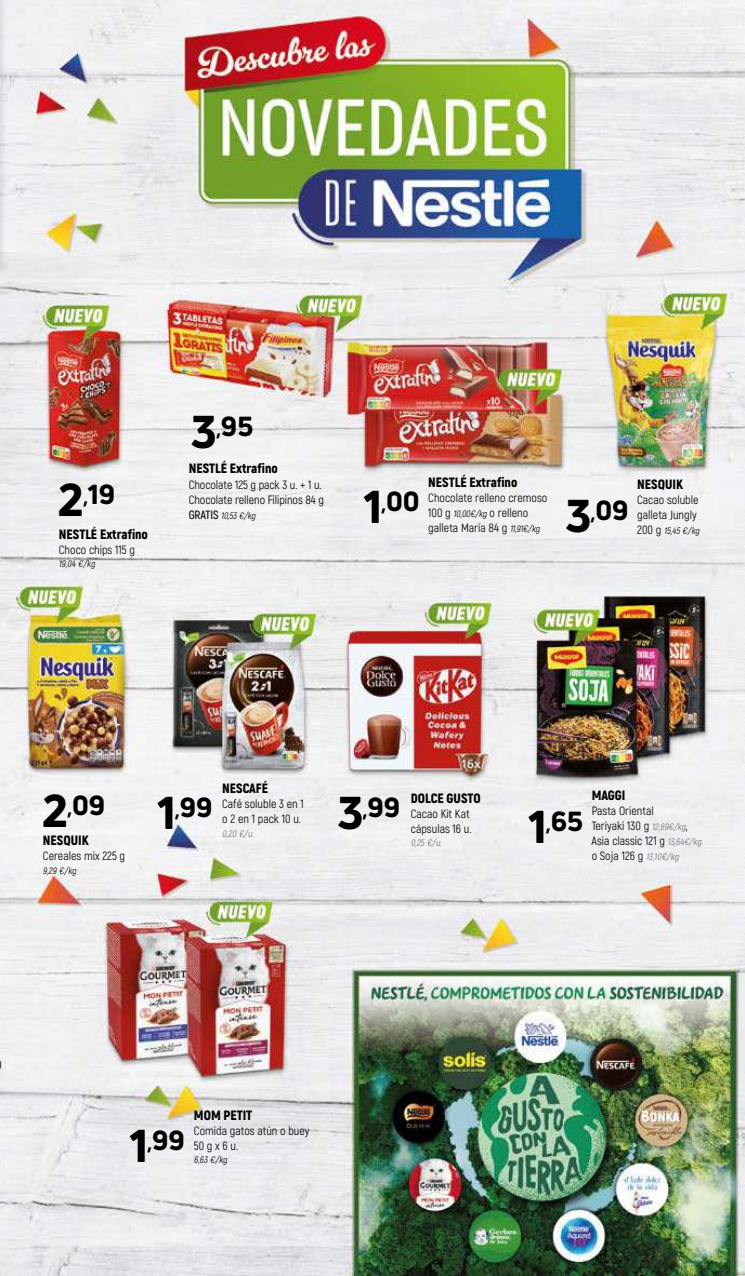
<style>
.page{position:relative;width:745px;height:1276px;background:#fff}
.page>*{position:absolute;margin:0;border:0;box-sizing:border-box;transform-origin:0 0}
.t1{font:800 45px "Uni Neue";color:#000}
.t2{font:800 27px "Uni Neue";color:#000}
.t3{font:900 13.5px "Akrobat";color:#000}
.t4{font:12px/15px "Akrobat";color:#000}
.t5{font:italic 9.3px "Akrobat";color:#000}
.t6{font:italic 9.3px "Akrobat";color:#706f6f}
.s1{font-size:18px}
.s2{font-weight:600;font-style:normal;font-size:12px}
.s3{font-style:italic;font-size:9.3px}
.s4{font-style:normal;font-size:12px}
.s5{font-style:italic;font-size:9.3px;color:#706f6f}
</style>
<div class="page">
<img style="left:0;top:0;width:744px;height:1276px">
<h1 class="t1" style="left:58px;top:469px;width:27px">2</h1>
<h2 class="t2" style="left:83px;top:476px;width:33px"><span class="s1">,</span>19</h2>
<p class="t3" style="left:59px;top:525px;width:91px">NESTLÉ Extrafino</p>
<p class="t4" style="left:59px;top:542px;width:78px">Choco chips 115 g</p>
<p class="t5" style="left:59px;top:558px;width:40px">19,04 €/kg</p>
<h1 class="t1" style="left:191px;top:401px;width:27px">3</h1>
<h2 class="t2" style="left:216px;top:408px;width:38px"><span class="s1">,</span>95</h2>
<p class="t3" style="left:189px;top:460px;width:91px">NESTLÉ Extrafino</p>
<p class="t4" style="left:189px;top:477px;width:137px">Chocolate 125 g pack 3 u. + 1 u.<br>Chocolate relleno Filipinos 84 g</p>
<p class="t5" style="left:189px;top:510px;width:70px"><span class="s2">G R AT I S</span> 10,53 €/kg</p>
<h1 class="t1" style="left:363px;top:476px;width:20px">1</h1>
<h2 class="t2" style="left:381px;top:483px;width:40px"><span class="s1">,</span>00</h2>
<p class="t3" style="left:428px;top:474px;width:91px">NESTLÉ Extrafino</p>
<p class="t4" style="left:428px;top:491px;width:120px">Chocolate relleno cremoso<br>100 g <span class="s3">10,00€/kg</span> o relleno galleta María 84 g <span class="s3">11,91€/kg</span></p>
<h1 class="t1" style="left:565px;top:485px;width:27px">3</h1>
<h2 class="t2" style="left:590px;top:492px;width:39px"><span class="s1">,</span>09</h2>
<p class="t3" style="left:636px;top:475px;width:47px">NESQUIK</p>
<p class="t4" style="left:636px;top:492px;width:63px">Cacao soluble galleta Jungly</p>
<p class="t5" style="left:636px;top:525px;width:66px"><span class="s4">2 0 0 g</span> 15,45 €/kg</p>
<h1 class="t1" style="left:42px;top:780px;width:27px">2</h1>
<h2 class="t2" style="left:68px;top:787px;width:39px"><span class="s1">,</span>09</h2>
<p class="t3" style="left:43px;top:832px;width:47px">NESQUIK</p>
<p class="t4" style="left:43px;top:848px;width:84px">Cereales mix 225 g</p>
<p class="t5" style="left:43px;top:865px;width:37px">9,29 €/kg</p>
<h1 class="t1" style="left:157px;top:783px;width:20px">1</h1>
<h2 class="t2" style="left:175px;top:789px;width:39px"><span class="s1">,</span>99</h2>
<p class="t3" style="left:222px;top:780px;width:47px">NESCAFÉ</p>
<p class="t4" style="left:222px;top:797px;width:83px">Café soluble 3 en 1 o 2 en 1 pack 10 u.</p>
<p class="t6" style="left:222px;top:828px;width:35px">0,20 €/u.</p>
<h1 class="t1" style="left:337px;top:782px;width:27px">3</h1>
<h2 class="t2" style="left:362px;top:789px;width:39px"><span class="s1">,</span>99</h2>
<p class="t3" style="left:410px;top:789px;width:71px">DOLCE GUSTO</p>
<p class="t4" style="left:410px;top:806px;width:62px">Cacao Kit Kat cápsulas 16 u.</p>
<p class="t6" style="left:410px;top:837px;width:35px">0,25 €/u.</p>
<h1 class="t1" style="left:528px;top:796px;width:20px">1</h1>
<h2 class="t2" style="left:546px;top:802px;width:38px"><span class="s1">,</span>65</h2>
<p class="t3" style="left:591px;top:786px;width:35px">MAGGI</p>
<p class="t4" style="left:591px;top:803px;width:113px">Pasta Oriental<br>Teriyaki 130 g <span class="s5">12,69€/kg</span>,<br>Asia classic 121 g <span class="s5">13,64€/kg </span>o S oj a 1 2 6 g <span class="s5">13,10€/kg</span></p>
<h1 class="t1" style="left:130px;top:1115px;width:20px">1</h1>
<h2 class="t2" style="left:147px;top:1122px;width:39px"><span class="s1">,</span>99</h2>
<p class="t3" style="left:194px;top:1106px;width:60px">MOM PETIT</p>
<p class="t4" style="left:194px;top:1123px;width:117px">Comida gatos atún o buey<br>50 g x 6 u.</p>
<p class="t5" style="left:194px;top:1154px;width:37px">6,63 €/kg</p>
</div>
